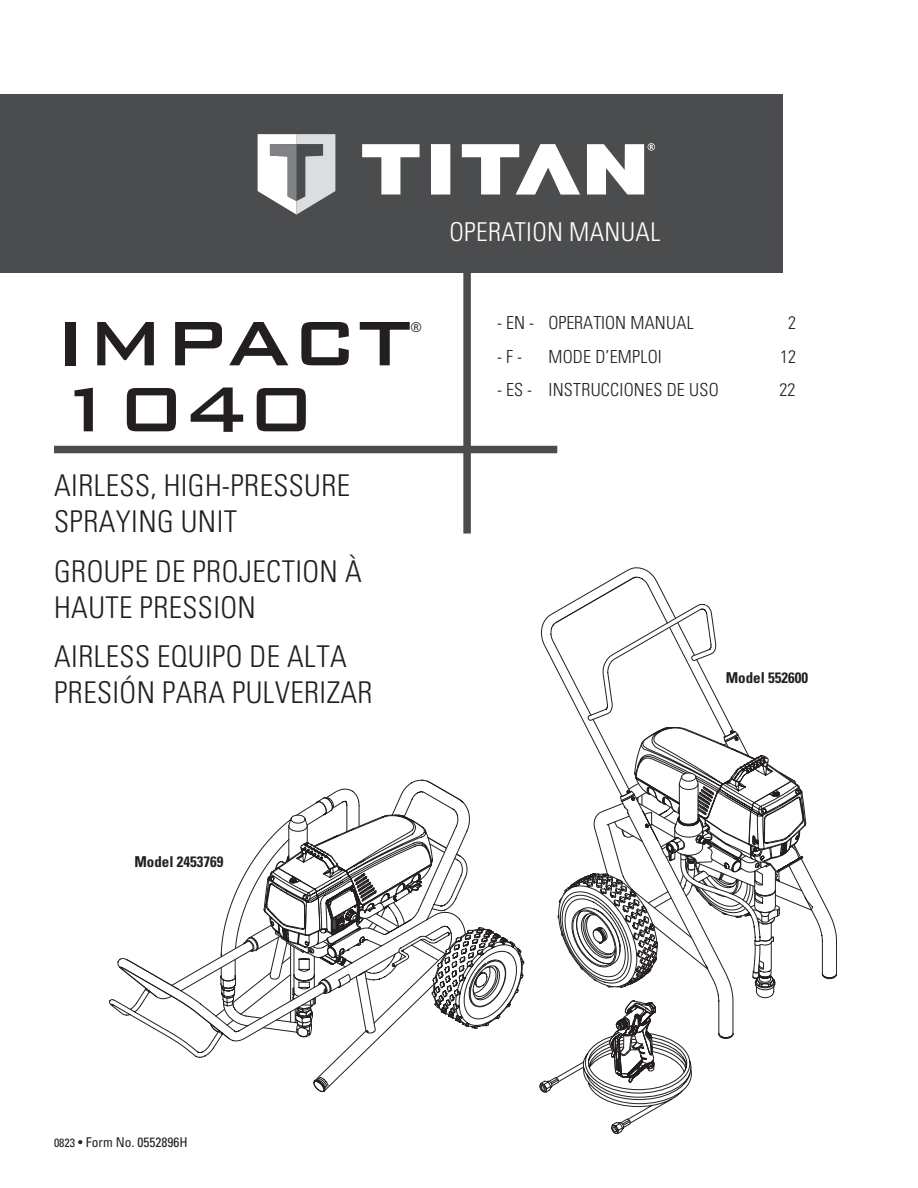
<style>
.page{position:relative;width:918px;height:1188px;background:#fff}
.page>*{position:absolute;margin:0;border:0;box-sizing:border-box;transform-origin:0 0}
.t1{font:500 84px "Bank Gothic";color:#231f20}
.t2{font:300 condensed 30px/36px "Univers";letter-spacing:.015em;color:#231f20}
.t3{font:300 condensed 25.95px "Univers";letter-spacing:.015em;color:#fff}
.t4{font:300 condensed 18px "Univers";letter-spacing:.015em;color:#231f20}
.t5{font:700 condensed 15px "Univers";color:#231f20}
.t6{font:condensed 13.5px "Univers";color:#231f20}
.s1{font-size:12px}
</style>
<div class="page">
<svg style="left:109px;top:780px;width:415px;height:312px"></svg>
<div style="left:54px;top:446px;width:503px;height:7px;background:#4b4c4d"></div>
<div style="left:463px;top:267px;width:8px;height:267px;background:#4b4c4d"></div>
<div style="left:0;top:94px;width:783px;height:179px;background:#4b4c4d"></div>
<svg style="left:258px;top:134px;width:77px;height:81px"></svg>
<svg style="left:362px;top:144px;width:58px;height:51px"></svg>
<div style="left:431px;top:144px;width:19px;height:51px;background:#fff"></div>
<svg style="left:462px;top:144px;width:118px;height:51px"></svg>
<svg style="left:587px;top:143px;width:68px;height:52px"></svg>
<svg style="left:539px;top:576px;width:298px;height:558px"></svg>
<p class="t3" style="left:449px;top:216px;width:212px">OPERATION MANUAL</p>
<h1 class="t1" style="left:54px;top:298px;width:358px">IMPACT</h1>
<p class="t6" style="left:411px;top:319px;width:12px">®</p>
<h1 class="t1" style="left:54px;top:364px;width:261px">1040</h1>
<p class="t2" style="left:54px;top:468px;width:297px">AIRLESS, HIGH-PRESSURE<br>SPRAYING UNIT</p>
<p class="t2" style="left:54px;top:553px;width:309px">GROUPE DE PROJECTION À<br>HAUTE PRESSION</p>
<p class="t2" style="left:54px;top:639px;width:320px">AIRLESS EQUIPO DE ALTA<br>PRESIÓN PARA PULVERIZAR</p>
<p class="t4" style="left:497px;top:312px;width:198px">- EN - OPERATION MANUAL</p>
<p class="t4" style="left:788px;top:312px;width:9px">2</p>
<p class="t4" style="left:497px;top:345px;width:27px">- F -</p>
<p class="t4" style="left:548px;top:345px;width:115px">MODE D’EMPLOI</p>
<p class="t4" style="left:780px;top:345px;width:17px">12</p>
<p class="t4" style="left:497px;top:379px;width:223px">- ES - INSTRUCCIONES DE USO</p>
<p class="t4" style="left:779px;top:379px;width:17px">22</p>
<p class="t5" style="left:726px;top:669px;width:84px">Model 552600</p>
<p class="t5" style="left:134px;top:853px;width:91px">Model 2453769</p>
<p class="t6" style="left:54px;top:1134px;width:135px"><span class="s1">0823</span> • Form No. 0552896H</p>
</div>
